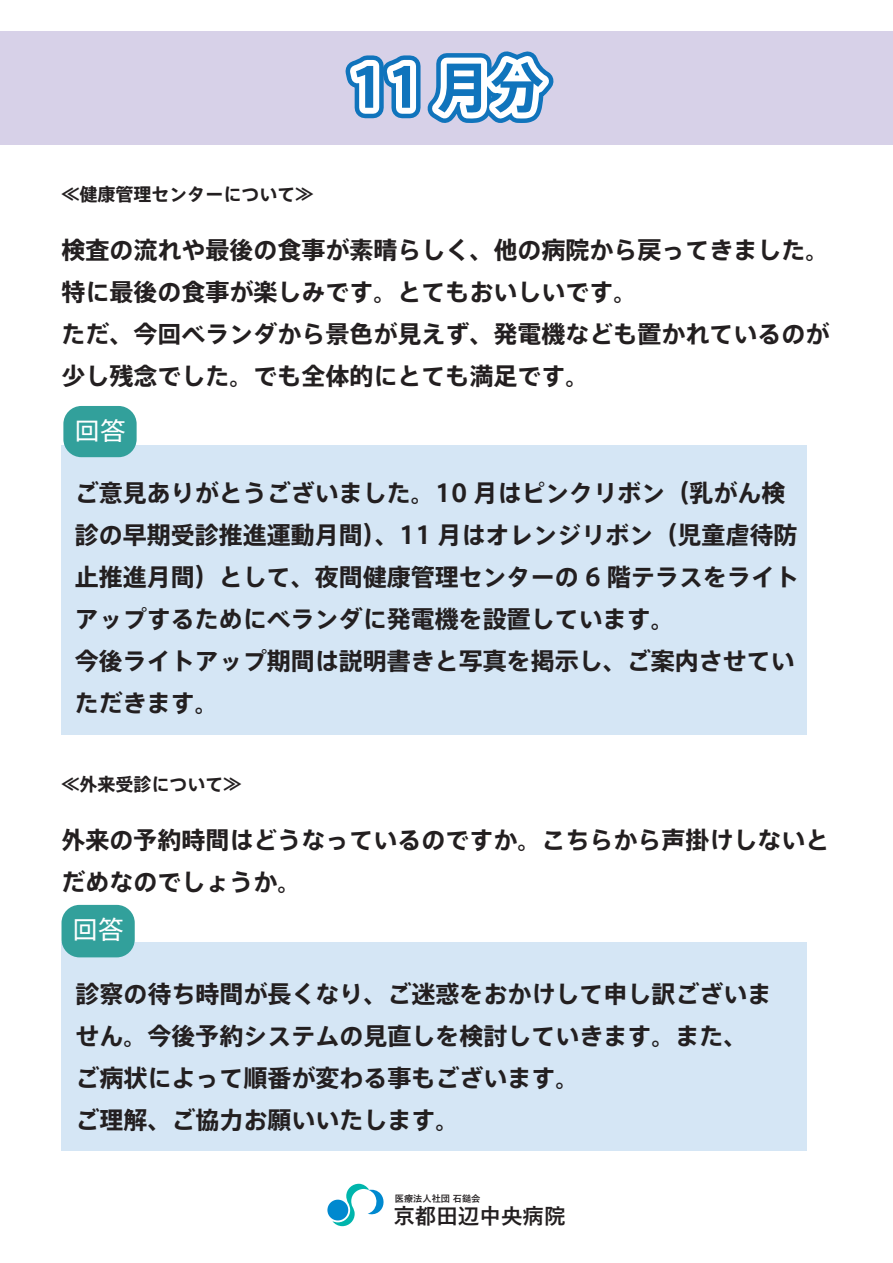
<style>
.page{position:relative;width:893px;height:1263px;background:#fff}
.page>*{position:absolute;margin:0;border:0;box-sizing:border-box;transform-origin:0 0}
.t1{font:700 54px "Axis Std";color:#1074bc}
.t2{font:25.5px "Axis Std";color:#fff}
.t3{font:24.9px "Axis Std";color:#fff}
.t4{font:700 24px/42px "Axis Std";color:#231f20}
.t5{font:700 21.45px "Yu Gothic";color:#231f20}
.t6{font:700 18px "Axis Std";color:#231f20}
.t7{font:700 9.15px "Yu Gothic";color:#231f20}
</style>
<div class="page">
<div style="left:62px;top:445px;width:745px;height:289px;background:#d5e6f5"></div>
<div style="left:63px;top:406px;width:74px;height:51px;background:#32a09b;border-radius:18px"></div>
<div style="left:0;top:32px;width:893px;height:113px;background:#d7d1e8"></div>
<div style="left:62px;top:942px;width:745px;height:208px;background:#d5e6f5"></div>
<div style="left:62px;top:905px;width:73px;height:52px;background:#32a09b;border-radius:18px"></div>
<svg style="left:345px;top:51px;width:209px;height:72px"></svg>
<div style="left:327px;top:1200px;width:21px;height:20px;background:#0089cf;border-radius:50%"></div>
<svg style="left:332px;top:1183px;width:52px;height:43px"></svg>
<p class="t6" style="left:62px;top:181px;width:253px">≪健康管理センターについて≫</p>
<h1 class="t1" style="left:349px;top:46px;width:197px">11 月分</h1>
<p class="t4" style="left:62px;top:227px;width:770px">検査の流れや最後の食事が素晴らしく、他の病院から戻ってきました。特に最後の食事が楽しみです。とてもおいしいです。<br>ただ、今回ベランダから景色が見えず、発電機なども置かれているのが少し残念でした。でも全体的にとても満足です。</p>
<p class="t3" style="left:75px;top:412px;width:52px">回答</p>
<p class="t4" style="left:75px;top:471px;width:726px">ご意見ありがとうございました。10 月はピンクリボン（乳がん検診の早期受診推進運動月間）、11 月はオレンジリボン（児童虐待防止推進月間）として、夜間健康管理センターの 6 階テラスをライトアップするためにベランダに発電機を設置しています。<br>今後ライトアップ期間は説明書きと写真を掲示し、ご案内させていただきます。</p>
<p class="t6" style="left:62px;top:770px;width:181px">≪外来受診について≫</p>
<p class="t4" style="left:62px;top:817px;width:770px">外来の予約時間はどうなっているのですか。こちらから声掛けしないとだめなのでしょうか。</p>
<p class="t2" style="left:73px;top:911px;width:52px">回答</p>
<p class="t4" style="left:75px;top:971px;width:698px">診察の待ち時間が長くなり、ご迷惑をおかけして申し訳ございません。今後予約システムの見直しを検討していきます。また、ご病状によって順番が変わる事もございます。<br>ご理解、ご協力お願いいたします。</p>
<p class="t7" style="left:395px;top:1193px;width:87px">医療法人社団 石鎚会</p>
<p class="t5" style="left:393px;top:1204px;width:174px">京都田辺中央病院</p>
</div>
